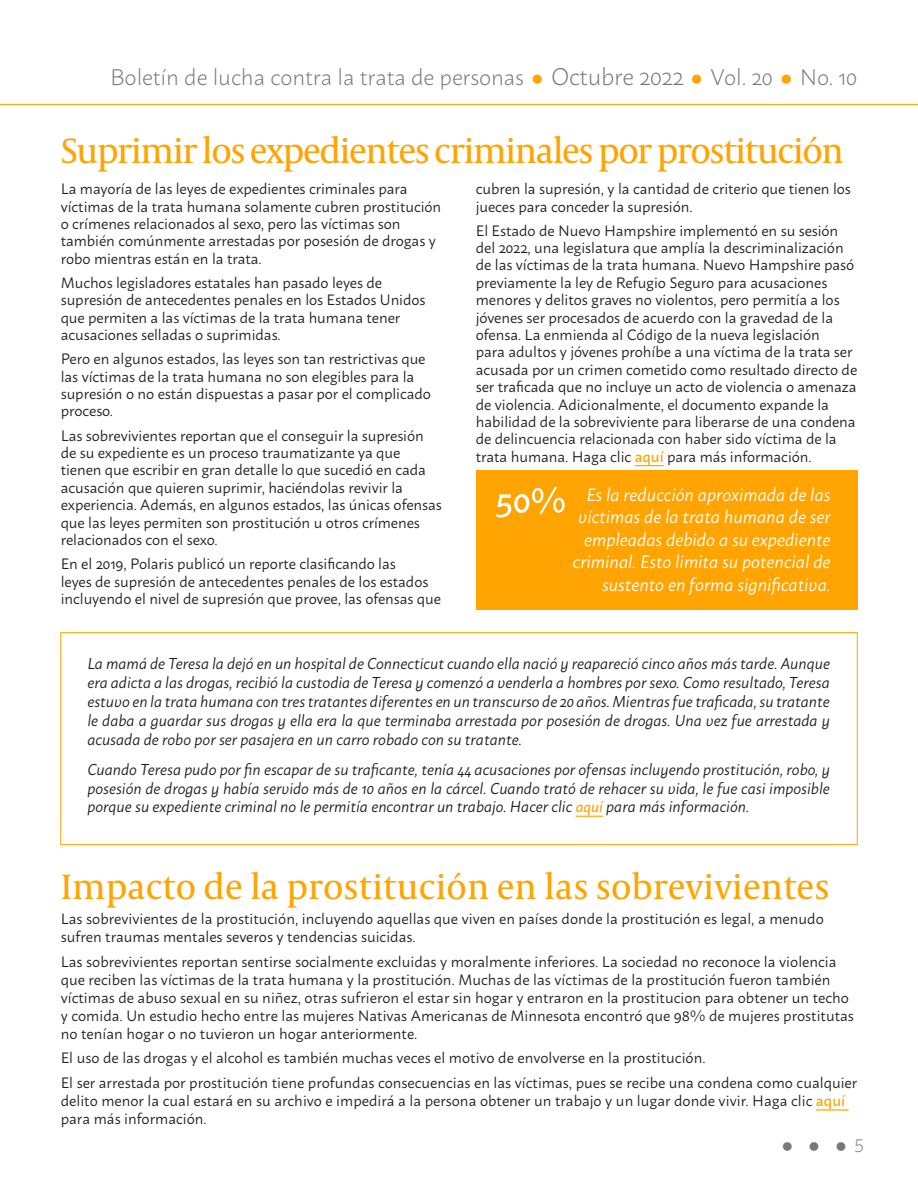
<style>
.page{position:relative;width:918px;height:1188px;background:#fff}
.page>*{position:absolute;margin:0;border:0;box-sizing:border-box;transform-origin:0 0}
.t1{font:36px "Capitolium News 2";letter-spacing:-.04em;color:#ffa400}
.t2{font:36px "Capitolium News 2";color:#ffa400}
.t3{font:300 22.5px "Macho";letter-spacing:-.005em;color:#76787b}
.t4{font:italic 18px/22.5px "Macho";color:#fff;text-align:right}
.t5{font:300 18px "Macho";color:#76787b}
.t6{font:italic 15.75px/18.9px "Macho";color:#231f20;text-align:justify}
.t7{font:15px/17.4px "Macho";letter-spacing:-.005em;color:#231f20}
.s1{color:#ffa400}
.s2{font-size:24px}
.s3{font-weight:500;color:#ffa400}
.s4{font-weight:500;font-size:15px;color:#ffa400}
</style>
<div class="page">
<hr style="left:0;top:104px;width:918px;height:1px;background:#ffa400">
<svg style="left:635px;top:465px;width:29px;height:1px"></svg>
<svg style="left:576px;top:816px;width:27px;height:1px"></svg>
<div style="left:60px;top:632px;width:798px;height:213px;border:1px solid #ffa400"></div>
<div style="left:476px;top:470px;width:382px;height:140px;background:#ffa400"></div>
<hr style="left:816px;top:1109px;width:33px;height:2px;background:#ffa400">
<svg style="left:496px;top:486px;width:69px;height:31px"></svg>
<p class="t3" style="left:110px;top:58px;width:749px">Boletín de lucha contra la trata de personas <span class="s1">●</span> <span class="s2">Octubre 2022</span> <span class="s1">●</span> Vol. 20 <span class="s1">●</span> No. 10</p>
<p class="t1" style="left:61px;top:126px;width:785px">Suprimir los expedientes criminales por prostitución</p>
<p class="t7" style="left:61px;top:179px;width:382px">La mayoría de las leyes de expedientes criminales para víctimas de la trata humana solamente cubren prostitución o crímenes relacionados al sexo, pero las víctimas son también comúnmente arrestadas por posesión de drogas y robo mientras están en la trata.</p>
<p class="t7" style="left:61px;top:272px;width:366px">Muchos legisladores estatales han pasado leyes de supresión de antecedentes penales en los Estados Unidos que permiten a las víctimas de la trata humana tener acusaciones selladas o suprimidas.</p>
<p class="t7" style="left:61px;top:349px;width:372px">Pero en algunos estados, las leyes son tan restrictivas que las víctimas de la trata humana no son elegibles para la supresión o no están dispuestas a pasar por el complicado proceso.</p>
<p class="t7" style="left:61px;top:425px;width:383px">Las sobrevivientes reportan que el conseguir la supresión de su expediente es un proceso traumatizante ya que tienen que escribir en gran detalle lo que sucedió en cada acusación que quieren suprimir, haciéndolas revivir la experiencia. Además, en algunos estados, las únicas ofensas que las leyes permiten son prostitución u otros crímenes relacionados con el sexo.</p>
<p class="t7" style="left:61px;top:554px;width:382px">En el 2019, Polaris publicó un reporte clasificando las<br>leyes de supresión de antecedentes penales de los estados incluyendo el nivel de supresión que provee, las ofensas que</p>
<p class="t7" style="left:476px;top:179px;width:377px">cubren la supresión, y la cantidad de criterio que tienen los jueces para conceder la supresión.</p>
<p class="t7" style="left:476px;top:220px;width:383px">El Estado de Nuevo Hampshire implementó en su sesión del 2022, una legislatura que amplía la descriminalización de las víctimas de la trata humana. Nuevo Hampshire pasó previamente la ley de Refugio Seguro para acusaciones menores y delitos graves no violentos, pero permitía a los jóvenes ser procesados de acuerdo con la gravedad de la ofensa. La enmienda al Código de la nueva legislación<br>para adultos y jóvenes prohíbe a una víctima de la trata ser acusada por un crimen cometido como resultado directo de ser traficada que no incluye un acto de violencia o amenaza de violencia. Adicionalmente, el documento expande la habilidad de la sobreviviente para liberarse de una condena de delincuencia relacionada con haber sido víctima de la trata humana. Haga clic <span class="s3">aquí</span> para más información.</p>
<p class="t4" style="left:573px;top:482px;width:259px">Es la reducción aproximada de las víctimas de la trata humana de ser empleadas debido a su expediente criminal. Esto limita su potencial de sustento en forma significativa.</p>
<p class="t6" style="left:87px;top:653px;width:744px">La mamá de Teresa la dejó en un hospital de Connecticut cuando ella nació y reapareció cinco años más tarde. Aunque era adicta a las drogas, recibió la custodia de Teresa y comenzó a venderla a hombres por sexo. Como resultado, Teresa estuvo en la trata humana con tres tratantes diferentes en un transcurso de 20 años. Mientras fue traficada, su tratante le daba a guardar sus drogas y ella era la que terminaba arrestada por posesión de drogas. Una vez fue arrestada y acusada de robo por ser pasajera en un carro robado con su tratante.</p>
<p class="t6" style="left:87px;top:758px;width:744px">Cuando Teresa pudo por fin escapar de su traficante, tenía 44 acusaciones por ofensas incluyendo prostitución, robo, y posesión de drogas y había servido más de 10 años en la cárcel. Cuando trató de rehacer su vida, le fue casi imposible porque su expediente criminal no le permitía encontrar un trabajo. Hacer clic <span class="s4">aquí</span> para más información.</p>
<p class="t2" style="left:61px;top:862px;width:770px">Impacto de la prostitución en las sobrevivientes</p>
<p class="t7" style="left:61px;top:908px;width:765px;line-height:18px">Las sobrevivientes de la prostitución, incluyendo aquellas que viven en países donde la prostitución es legal, a menudo sufren traumas mentales severos y tendencias suicidas.</p>
<p class="t7" style="left:61px;top:951px;width:795px;line-height:18px">Las sobrevivientes reportan sentirse socialmente excluidas y moralmente inferiores. La sociedad no reconoce la violencia que reciben las víctimas de la trata humana y la prostitución. Muchas de las víctimas de la prostitución fueron también víctimas de abuso sexual en su niñez, otras sufrieron el estar sin hogar y entraron en la prostitucion para obtener un techo y comida. Un estudio hecho entre las mujeres Nativas Americanas de Minnesota encontró que 98% de mujeres prostitutas no tenían hogar o no tuvieron un hogar anteriormente.</p>
<p class="t7" style="left:61px;top:1048px;width:646px">El uso de las drogas y el alcohol es también muchas veces el motivo de envolverse en la prostitución.</p>
<p class="t7" style="left:61px;top:1072px;width:798px;line-height:18px">El ser arrestada por prostitución tiene profundas consecuencias en las víctimas, pues se recibe una condena como cualquier delito menor la cual estará en su archivo e impedirá a la persona obtener un trabajo y un lugar donde vivir. Haga clic <span class="s3">aquí </span>para más información.</p>
<p class="t5" style="left:782px;top:1130px;width:84px">●●●5</p>
</div>
